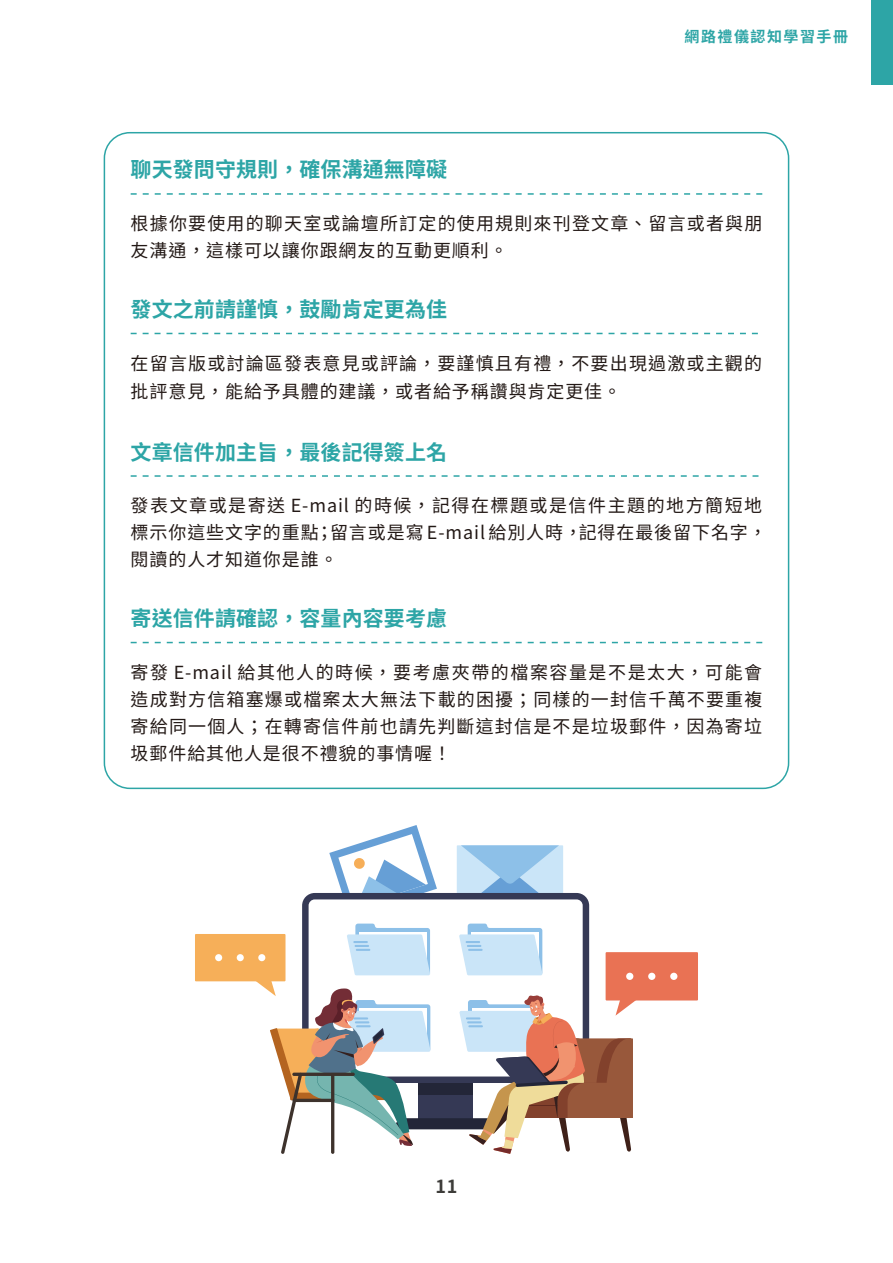
<style>
.page{position:relative;width:893px;height:1263px;background:#fff}
.page>*{position:absolute;margin:0;border:0;box-sizing:border-box;transform-origin:0 0}
.標題段落{font:700 21px "Noto Sans TC";letter-spacing:.005em;color:#2da5a6}
.t1{font:18px/27px "Noto Sans TC";letter-spacing:.065em;color:#231916}
.t2{font:700 18px "Noto Sans TC";color:#3d3c39}
.t3{font:700 15px "Noto Sans TC";letter-spacing:.1em;color:#2da5a6}
</style>
<div class="page">
<div style="left:872px;top:0;width:21px;height:85px;background:#2da5a6"></div>
<svg style="left:131px;top:193px;width:631px;height:2px"></svg>
<svg style="left:131px;top:333px;width:627px;height:1px"></svg>
<svg style="left:131px;top:475px;width:627px;height:2px"></svg>
<svg style="left:131px;top:642px;width:631px;height:1px"></svg>
<div style="left:457px;top:845px;width:106px;height:64px;background:#cae5f8"></div>
<svg style="left:461px;top:845px;width:98px;height:48px"></svg>
<svg style="left:329px;top:825px;width:108px;height:68px"></svg>
<svg style="left:302px;top:893px;width:287px;height:30px"></svg>
<div style="left:606px;top:952px;width:92px;height:48px;background:#e97254"></div>
<div style="left:648px;top:973px;width:7px;height:7px;background:#fff;border-radius:50%"></div>
<div style="left:670px;top:973px;width:7px;height:7px;background:#fff;border-radius:50%"></div>
<div style="left:195px;top:934px;width:90px;height:47px;background:#f6af59"></div>
<div style="left:237px;top:954px;width:7px;height:7px;background:#fff;border-radius:50%"></div>
<div style="left:215px;top:954px;width:7px;height:7px;background:#fff;border-radius:50%"></div>
<svg style="left:254px;top:923px;width:384px;height:231px"></svg>
<p class="t3" style="left:685px;top:28px;width:165px">網路禮儀認知學習手冊</p>
<p class="標題段落" style="left:131px;top:158px;width:318px">聊天發問守規則，確保溝通無障礙</p>
<p class="t1" style="left:131px;top:211px;width:633px">根據你要使用的聊天室或論壇所訂定的使用規則來刊登文章、留言或者與朋友溝通，這樣可以讓你跟網友的互動更順利。</p>
<p class="標題段落" style="left:131px;top:297px;width:318px">發文之前請謹慎，鼓勵肯定更為佳</p>
<p class="t1" style="left:131px;top:349px;width:633px;line-height:28.5px">在留言版或討論區發表意見或評論，要謹慎且有禮，不要出現過激或主觀的批評意見，能給予具體的建議，或者給予稱讚與肯定更佳。</p>
<p class="標題段落" style="left:131px;top:440px;width:318px">文章信件加主旨，最後記得簽上名</p>
<p class="t1" style="left:131px;top:493px;width:638px">發表文章或是寄送 E-mail 的時候，記得在標題或是信件主題的地方簡短地標示你這些文字的重點；留言或是寫 E-mail 給別人時，記得在最後留下名字，閱讀的人才知道你是誰。</p>
<p class="標題段落" style="left:131px;top:606px;width:318px">寄送信件請確認，容量內容要考慮</p>
<p class="t1" style="left:131px;top:659px;width:633px;text-align:justify">寄發 E-mail 給其他人的時候，要考慮夾帶的檔案容量是不是太大，可能會造成對方信箱塞爆或檔案太大無法下載的困擾；同樣的一封信千萬不要重複寄給同一個人；在轉寄信件前也請先判斷這封信是不是垃圾郵件，因為寄垃圾郵件給其他人是很不禮貌的事情喔！</p>
<p class="t2" style="left:435px;top:1176px;width:24px">11</p>
</div>
